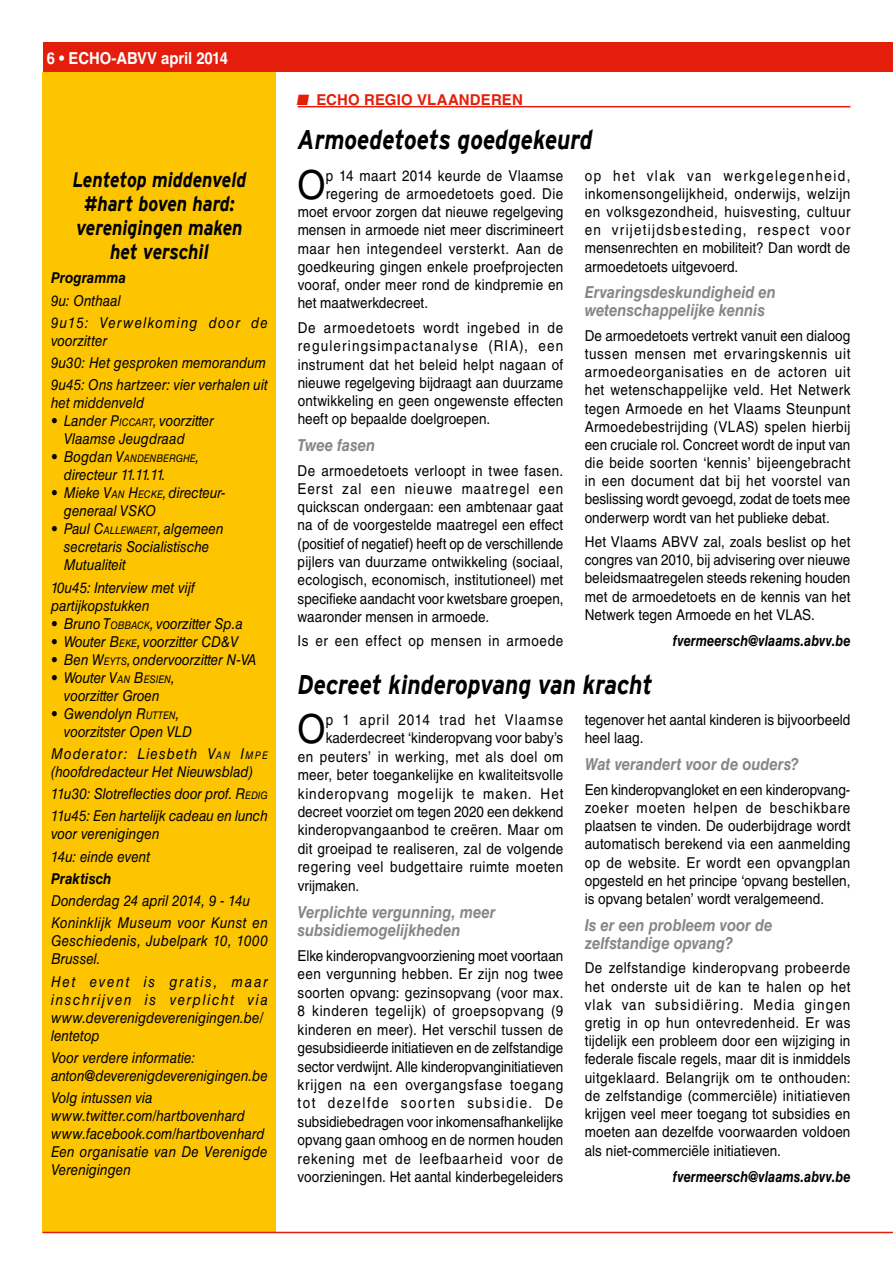
<style>
.page{position:relative;width:893px;height:1263px;background:#fff}
.page>*{position:absolute;margin:0;border:0;box-sizing:border-box;transform-origin:0 0}
.t1{font:40.05px "Helvetica LT Std";color:#000;scale:.9 1}
.t2{font:italic 700 27px "Interstate";color:#000;scale:.85 1}
.t3{font:italic 700 21px/24px "Interstate";color:#000;text-align:center;scale:.85 1}
.t4{font:italic 700 16.5px/18.1px "Helvetica LT Std";color:#868786;scale:.9 1}
.t5{font:700 16.5px "Helvetica LT Std";color:#fff;scale:.9 1}
.t6{font:15px/18.1px "Helvetica LT Std";letter-spacing:.01em;color:#000;text-align:justify;scale:.9 1}
.t7{font:italic 15px/18px "Helvetica LT Std";color:#000;scale:.9 1}
.t8{font:15px "Helvetica LT Std";letter-spacing:.04em;color:#000;scale:.9 1}
.t9{font:italic 15px/18px "Helvetica LT Std";letter-spacing:.105em;color:#000;scale:.9 1}
.t10{font:italic 15px/22.2px "Helvetica LT Std";letter-spacing:.025em;color:#000;scale:.9 1}
.t11{font:italic 700 15px "Helvetica LT Std";color:#000;scale:.85 1}
.t12{font:italic 15px/22.2px "Helvetica LT Std";letter-spacing:.08em;color:#000;scale:.9 1}
.t13{font:15px "Helvetica LT Std";letter-spacing:.065em;color:#000;scale:.9 1}
.t14{font:15px "Helvetica LT Std";letter-spacing:.035em;color:#000;scale:.9 1}
.t15{font:15px "Helvetica LT Std";letter-spacing:.045em;color:#000;scale:.9 1}
.t16{font:15px "Helvetica LT Std";letter-spacing:.03em;color:#000;scale:.9 1}
.t17{font:15px "Helvetica LT Std";letter-spacing:.07em;color:#000;scale:.9 1}
.t18{font:700 15px "Helvetica LT Std";letter-spacing:.01em;color:#e41e0a}
.t19{font:italic 700 15px "Helvetica LT Std";color:#000;scale:.9 1}
.t20{font:italic 10.5px "Helvetica LT Std";color:#000;scale:.9 1}
.s1{font-style:inherit}
.s2{font-size:10.5px}
.s3{font-size:15px}
</style>
<div class="page">
<div style="left:43px;top:43px;width:850px;height:29px;background:#e41e0a"></div>
<div style="left:43px;top:72px;width:233px;height:1161px;background:#fdc500"></div>
<hr style="left:43px;top:1232px;width:850px;height:1px;background:#e41e0a">
<hr style="left:298px;top:106px;width:552px;height:1px;background:#e41e0a">
<p class="t5" style="left:47px;top:48px;width:203px">6 • ECHO-ABVV april 2014</p>
<h3 class="t3" style="left:73px;top:167px;width:206px">Lentetop middenveld #hart boven hard: verenigingen maken het verschil</h3>
<p class="t19" style="left:51px;top:269px;width:85px">Programma</p>
<p class="t12" style="left:51px;top:289px;width:242px">9u: Onthaal<br>9u15: Verwelkoming door de</p>
<p class="t7" style="left:51px;top:329px;width:242px;line-height:22.2px">voorzitter<br>9u30: Het gesproken memorandum<br>9u45: Ons hartzeer: vier verhalen uit</p>
<p class="t7" style="left:51px;top:394px;width:105px">het middenveld</p>
<p class="t7" style="left:64px;top:412px;width:168px;text-indent:-13px">• Lander <span class="s1">P</span><span class="s2">ICCART</span>, voorzitter<br>Vlaamse Jeugdraad</p>
<p class="t20" style="left:51px;top:452px;width:166px"><span class="s3">• Bogdan</span> <span class="s3">V</span>ANDENBERGHE<span class="s3">,</span></p>
<p class="t7" style="left:64px;top:466px;width:115px">directeur 11.11.11.</p>
<p class="t7" style="left:64px;top:484px;width:181px;text-indent:-13px">• Mieke <span class="s1">V</span><span class="s2">AN</span> <span class="s1">H</span><span class="s2">ECKE</span>, directeur&shy;generaal VSKO</p>
<p class="t7" style="left:64px;top:520px;width:179px;text-indent:-13px">• Paul <span class="s1">C</span><span class="s2">ALLEWAERT</span>, algemeen secretaris Socialistische<br>Mutualiteit</p>
<p class="t7" style="left:51px;top:578px;width:161px">10u45: Interview met vijf partijkopstukken</p>
<p class="t7" style="left:51px;top:614px;width:215px">• Bruno <span class="s1">T</span><span class="s2">OBBACK</span>, voorzitter Sp.a</p>
<p class="t7" style="left:51px;top:632px;width:210px">• Wouter <span class="s1">B</span><span class="s2">EKE</span>, voorzitter CD&amp;V</p>
<p class="t7" style="left:51px;top:650px;width:230px">• Ben <span class="s1">W</span><span class="s2">EYTS</span>, ondervoorzitter N-VA</p>
<p class="t7" style="left:51px;top:668px;width:139px;text-align:center">• Wouter <span class="s1">V</span><span class="s2">AN</span> <span class="s1">B</span><span class="s2">ESIEN</span>, voorzitter Groen</p>
<p class="t7" style="left:64px;top:704px;width:144px;text-indent:-13px">• Gwendolyn <span class="s1">R</span><span class="s2">UTTEN</span>, voorzitster Open VLD</p>
<p class="t7" style="left:51px;top:744px;width:242px">Moderator: Liesbeth <span class="s1">V</span><span class="s2">AN</span> <span class="s1">I</span><span class="s2">MPE </span>(hoofdredacteur Het Nieuwsblad)</p>
<p class="t7" style="left:51px;top:783px;width:242px;line-height:22.2px">11u30: Slotreflecties door prof. <span class="s1">R</span><span class="s2">EDIG<br></span>11u45: Een hartelijk cadeau en lunch</p>
<p class="t7" style="left:51px;top:823px;width:122px;line-height:22.2px">voor verenigingen<br>14u: einde event</p>
<p class="t19" style="left:51px;top:869px;width:69px">Praktisch</p>
<p class="t10" style="left:51px;top:890px;width:242px">Donderdag 24 april 2014, 9 - 14u<br>Koninklijk Museum voor Kunst en</p>
<p class="t7" style="left:51px;top:932px;width:242px">Geschiedenis, Jubelpark 10, 1000<br>Brussel.</p>
<p class="t9" style="left:51px;top:972px;width:242px">Het event is gratis, maar inschrijven is verplicht via www.deverenigdeverenigingen.be/ lentetop</p>
<p class="t7" style="left:51px;top:1048px;width:242px">Voor verdere informatie: anton@deverenigdeverenigingen.be</p>
<p class="t7" style="left:51px;top:1089px;width:242px">Volg intussen via www.twitter.com/hartbovenhard www.facebook.com/hartbovenhard<br>Een organisatie van De Verenigde<br>Verenigingen</p>
<p class="t18" style="left:297px;top:90px;width:228px">■ ECHO REGIO VLAANDEREN</p>
<h2 class="t2" style="left:298px;top:125px;width:348px">Armoedetoets goedgekeurd</h2>
<h1 class="t1" style="left:298px;top:162px;width:33px">O</h1>
<p class="t16" style="left:326px;top:167px;width:266px">p 14 maart 2014 keurde de Vlaamse</p>
<p class="t6" style="left:585px;top:166px;width:297px">op het vlak van werkgelegenheid, inkomensongelijkheid, onderwijs, welzijn en volksgezondheid, huisvesting, cultuur en vrijetijdsbesteding, respect voor mensenrechten en mobiliteit? Dan wordt de armoedetoets uitgevoerd.</p>
<p class="t4" style="left:585px;top:283px;width:214px">Ervaringsdeskundigheid en wetenschappelijke kennis</p>
<p class="t6" style="left:585px;top:327px;width:297px">De armoedetoets vertrekt vanuit een dialoog tussen mensen met ervaringskennis uit armoedeorganisaties en de actoren uit het wetenschappelijke veld. Het Netwerk tegen Armoede en het Vlaams Steunpunt Armoedebestrijding (VLAS) spelen hierbij een cruciale rol. Concreet wordt de input van die beide soorten ‘kennis’ bijeengebracht in een document dat bij het voorstel van beslissing wordt gevoegd, zodat de toets mee onderwerp wordt van het publieke debat.</p>
<p class="t6" style="left:585px;top:533px;width:297px">Het Vlaams ABVV zal, zoals beslist op het congres van 2010, bij advisering over nieuwe beleidsmaatregelen steeds rekening houden met de armoedetoets en de kennis van het Netwerk tegen Armoede en het VLAS.</p>
<p class="t11" style="left:673px;top:632px;width:210px">fvermeersch@vlaams.abvv.be</p>
<h2 class="t2" style="left:298px;top:669px;width:419px">Decreet kinderopvang van kracht</h2>
<h1 class="t1" style="left:298px;top:706px;width:33px">O</h1>
<p class="t17" style="left:326px;top:711px;width:266px">p 1 april 2014 trad het Vlaamse</p>
<p class="t14" style="left:326px;top:185px;width:266px">regering de armoedetoets goed. Die</p>
<p class="t6" style="left:298px;top:203px;width:297px">moet ervoor zorgen dat nieuwe regelgeving</p>
<p class="t6" style="left:298px;top:221px;width:297px">mensen in armoede niet meer discrimineert</p>
<p class="t8" style="left:298px;top:240px;width:297px">maar hen integendeel versterkt. Aan de</p>
<p class="t6" style="left:298px;top:257px;width:297px">goedkeuring gingen enkele proefprojecten</p>
<p class="t6" style="left:298px;top:276px;width:297px">vooraf, onder meer rond de kindpremie en</p>
<p class="t6" style="left:298px;top:294px;width:147px">het maatwerkdecreet.</p>
<p class="t6" style="left:298px;top:319px;width:297px">De armoedetoets wordt ingebed in de reguleringsimpactanalyse (RIA), een instrument dat het beleid helpt nagaan of nieuwe regelgeving bijdraagt aan duurzame ontwikkeling en geen ongewenste effecten heeft op bepaalde doelgroepen.</p>
<p class="t4" style="left:298px;top:436px;width:88px">Twee fasen</p>
<p class="t6" style="left:298px;top:461px;width:297px">De armoedetoets verloopt in twee fasen.<br>Eerst zal een nieuwe maatregel een quickscan ondergaan: een ambtenaar gaat na of de voorgestelde maatregel een effect (positief of negatief) heeft op de verschillende pijlers van duurzame ontwikkeling (sociaal, ecologisch, economisch, institutioneel) met specifieke aandacht voor kwetsbare groepen, waaronder mensen in armoede.</p>
<p class="t15" style="left:298px;top:632px;width:297px">Is er een effect op mensen in armoede</p>
<p class="t6" style="left:585px;top:711px;width:297px">tegenover het aantal kinderen is bijvoorbeeld heel laag.</p>
<p class="t4" style="left:585px;top:755px;width:240px">Wat verandert voor de ouders?</p>
<p class="t6" style="left:585px;top:780px;width:297px">Een kinderopvangloket en een kinderopvang&shy;zoeker moeten helpen de beschikbare plaatsen te vinden. De ouderbijdrage wordt automatisch berekend via een aanmelding op de website. Er wordt een opvangplan opgesteld en het principe ‘opvang bestellen, is opvang betalen’ wordt veralgemeend.</p>
<p class="t4" style="left:585px;top:915px;width:210px">Is er een probleem voor de zelfstandige opvang?</p>
<p class="t6" style="left:585px;top:959px;width:297px">De zelfstandige kinderopvang probeerde het onderste uit de kan te halen op het vlak van subsidiëring. Media gingen gretig in op hun ontevredenheid. Er was tijdelijk een probleem door een wijziging in federale fiscale regels, maar dit is inmiddels uitgeklaard. Belangrijk om te onthouden: de zelfstandige (commerciële) initiatieven krijgen veel meer toegang tot subsidies en moeten aan dezelfde voorwaarden voldoen als niet-commerciële initiatieven.</p>
<p class="t11" style="left:673px;top:1168px;width:210px">fvermeersch@vlaams.abvv.be</p>
<p class="t6" style="left:326px;top:729px;width:266px">kaderdecreet ‘kinderopvang voor baby’s</p>
<p class="t8" style="left:298px;top:748px;width:297px">en peuters’ in werking, met als doel om</p>
<p class="t6" style="left:298px;top:766px;width:297px">meer, beter toegankelijke en kwaliteitsvolle</p>
<p class="t13" style="left:298px;top:784px;width:297px">kinderopvang mogelijk te maken. Het</p>
<p class="t6" style="left:298px;top:802px;width:297px">decreet voorziet om tegen 2020 een dekkend</p>
<p class="t6" style="left:298px;top:821px;width:297px">kinderopvangaanbod te creëren. Maar om</p>
<p class="t6" style="left:298px;top:839px;width:297px">dit groeipad te realiseren, zal de volgende</p>
<p class="t8" style="left:298px;top:858px;width:297px">regering veel budgettaire ruimte moeten</p>
<p class="t6" style="left:298px;top:876px;width:70px">vrijmaken.</p>
<p class="t4" style="left:298px;top:902px;width:221px">Verplichte vergunning, meer subsidiemogelijkheden</p>
<p class="t6" style="left:298px;top:946px;width:297px">Elke kinderopvangvoorziening moet voortaan een vergunning hebben. Er zijn nog twee soorten opvang: gezinsopvang (voor max.<br>8 kinderen tegelijk) of groepsopvang (9 kinderen en meer). Het verschil tussen de gesubsidieerde initiatieven en de zelfstandige sector verdwijnt. Alle kinderopvanginitiatieven krijgen na een overgangsfase toegang tot dezelfde soorten subsidie. De subsidiebedragen voor inkomensafhankelijke opvang gaan omhoog en de normen houden rekening met de leefbaarheid voor de voorzieningen. Het aantal kinderbegeleiders</p>
</div>
